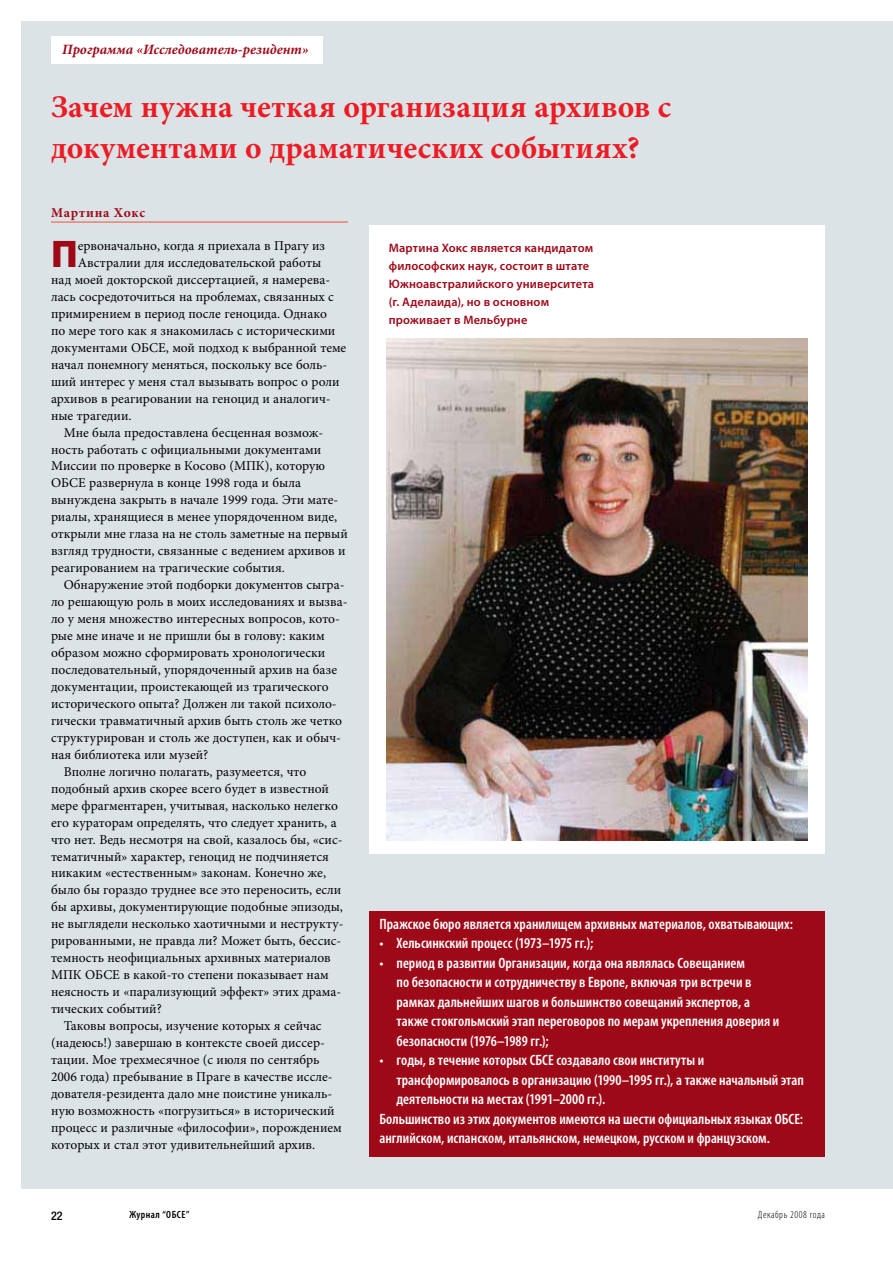
<style>
.page{position:relative;width:893px;height:1263px;background:#fff}
.page>*{position:absolute;margin:0;border:0;box-sizing:border-box;transform-origin:0 0}
.t1{font:900 38.7px "Myriad Pro";color:#9e0918}
.t2{font:700 31.5px/40.5px "Minion Pro";letter-spacing:.01em;color:#ed1c24}
.t3{font:600 condensed 15px "Myriad Pro";letter-spacing:.005em;color:#fff}
.t4{font:italic 700 14.25px "Minion Pro";color:#9e0918}
.t5{font:13.5px "Minion Pro";color:#000}
.t6{font:700 13.5px "Minion Pro";letter-spacing:.055em;color:#9e0918}
.t7{font:600 12.3px/18px "Myriad Pro";letter-spacing:.01em;color:#9e0918}
.t8{font:500 condensed 12px "Helvetica Neue";color:#000}
.t9{font:300 condensed 10.5px "Myriad Pro";letter-spacing:.05em;color:#000}
.t10{font:600 condensed 10.5px "Myriad Pro";letter-spacing:.05em;color:#000}
</style>
<div class="page">
<div style="left:21px;top:21px;width:872px;height:1167px;background:#dce3e7"></div>
<div style="left:51px;top:36px;width:271px;height:27px;background:#fff"></div>
<div style="left:369px;top:911px;width:456px;height:246px;background:#9e0918"></div>
<hr style="left:51px;top:222px;width:297px;height:1px;background:#f04e37">
<div style="left:369px;top:225px;width:456px;height:628px;background:#fff"></div>
<img style="left:386px;top:339px;width:422px;height:501px">
<p class="t4" style="left:62px;top:41px;width:248px">Программа «Исследователь-резидент»</p>
<h2 class="t2" style="left:51px;top:86px;width:622px">Зачем нужна четкая организация архивов с документами о драматических событиях?</h2>
<p class="t6" style="left:51px;top:204px;width:96px">Мартина Хокс</p>
<h1 class="t1" style="left:51px;top:231px;width:28px">П</h1>
<p class="t5" style="left:78px;top:237px;width:249px">ервоначально, когда я приехала в Прагу из</p>
<p class="t5" style="left:78px;top:254px;width:245px">Австралии для исследовательской работы</p>
<p class="t5" style="left:51px;top:271px;width:281px">над моей докторской диссертацией, я намерева-</p>
<p class="t5" style="left:51px;top:288px;width:284px">лась сосредоточиться на проблемах, связанных с</p>
<p class="t5" style="left:51px;top:305px;width:277px">примирением в период после геноцида. Однако</p>
<p class="t5" style="left:51px;top:322px;width:286px">по мере того как я знакомилась с историческими</p>
<p class="t5" style="left:51px;top:339px;width:297px">документами ОБСЕ, мой подход к выбранной теме</p>
<p class="t5" style="left:51px;top:356px;width:278px">начал понемногу меняться, поскольку все боль-</p>
<p class="t5" style="left:51px;top:373px;width:290px">ший интерес у меня стал вызывать вопрос о роли</p>
<p class="t5" style="left:51px;top:390px;width:281px">архивов в реагировании на геноцид и аналогич-</p>
<p class="t5" style="left:51px;top:407px;width:82px">ные трагедии.</p>
<p class="t5" style="left:64px;top:424px;width:261px">Мне была предоставлена бесценная возмож-</p>
<p class="t5" style="left:51px;top:441px;width:272px">ность работать с официальными документами</p>
<p class="t5" style="left:51px;top:458px;width:276px">Миссии по проверке в Косово (МПК), которую</p>
<p class="t5" style="left:51px;top:475px;width:251px">ОБСЕ развернула в конце 1998 года и была</p>
<p class="t5" style="left:51px;top:492px;width:289px">вынуждена закрыть в начале 1999 года. Эти мате-</p>
<p class="t5" style="left:51px;top:509px;width:288px">риалы, хранящиеся в менее упорядоченном виде,</p>
<p class="t5" style="left:51px;top:526px;width:298px">открыли мне глаза на не столь заметные на первый</p>
<p class="t5" style="left:51px;top:543px;width:296px">взгляд трудности, связанные с ведением архивов и</p>
<p class="t5" style="left:51px;top:560px;width:235px">реагированием на трагические события.</p>
<p class="t5" style="left:64px;top:577px;width:282px">Обнаружение этой подборки документов сыгра-</p>
<p class="t5" style="left:51px;top:594px;width:298px">ло решающую роль в моих исследованиях и вызва-</p>
<p class="t5" style="left:51px;top:610px;width:290px">ло у меня множество интересных вопросов, кото-</p>
<p class="t5" style="left:51px;top:627px;width:275px">рые мне иначе и не пришли бы в голову: каким</p>
<p class="t5" style="left:51px;top:644px;width:276px">образом можно сформировать хронологически</p>
<p class="t5" style="left:51px;top:661px;width:288px">последовательный, упорядоченный архив на базе</p>
<p class="t5" style="left:51px;top:678px;width:279px">документации, проистекающей из трагического</p>
<p class="t5" style="left:51px;top:695px;width:287px">исторического опыта? Должен ли такой психоло-</p>
<p class="t5" style="left:51px;top:712px;width:293px">гически травматичный архив быть столь же четко</p>
<p class="t5" style="left:51px;top:729px;width:291px">структурирован и столь же доступен, как и обыч-</p>
<p class="t5" style="left:51px;top:746px;width:159px">ная библиотека или музей?</p>
<p class="t5" style="left:64px;top:763px;width:244px">Вполне логично полагать, разумеется, что</p>
<p class="t5" style="left:51px;top:780px;width:279px">подобный архив скорее всего будет в известной</p>
<p class="t5" style="left:51px;top:797px;width:288px">мере фрагментарен, учитывая, насколько нелегко</p>
<p class="t5" style="left:51px;top:814px;width:287px">его кураторам определять, что следует хранить, а</p>
<p class="t5" style="left:51px;top:831px;width:293px">что нет. Ведь несмотря на свой, казалось бы, «сис-</p>
<p class="t5" style="left:51px;top:848px;width:279px">тематичный» характер, геноцид не подчиняется</p>
<p class="t5" style="left:51px;top:865px;width:277px">никаким «естественным» законам. Конечно же,</p>
<p class="t5" style="left:51px;top:882px;width:292px">было бы гораздо труднее все это переносить, если</p>
<p class="t5" style="left:51px;top:899px;width:294px">бы архивы, документирующие подобные эпизоды,</p>
<p class="t5" style="left:51px;top:916px;width:294px">не выглядели несколько хаотичными и неструкту-</p>
<p class="t5" style="left:51px;top:933px;width:292px">рированными, не правда ли? Может быть, бессис-</p>
<p class="t5" style="left:51px;top:950px;width:281px">темность неофициальных архивных материалов</p>
<p class="t5" style="left:51px;top:967px;width:279px">МПК ОБСЕ в какой-то степени показывает нам</p>
<p class="t5" style="left:51px;top:984px;width:292px">неясность и «парализующий эффект» этих драма-</p>
<p class="t5" style="left:51px;top:1000px;width:112px">тических событий?</p>
<p class="t5" style="left:64px;top:1017px;width:259px">Таковы вопросы, изучение которых я сейчас</p>
<p class="t5" style="left:51px;top:1034px;width:275px">(надеюсь!) завершаю в контексте своей диссер-</p>
<p class="t5" style="left:51px;top:1051px;width:270px">тации. Мое трехмесячное (с июля по сентябрь</p>
<p class="t5" style="left:51px;top:1068px;width:283px">2006 года) пребывание в Праге в качестве иссле-</p>
<p class="t5" style="left:51px;top:1085px;width:283px">дователя-резидента дало мне поистине уникаль-</p>
<p class="t5" style="left:51px;top:1102px;width:285px">ную возможность «погрузиться» в исторический</p>
<p class="t5" style="left:51px;top:1119px;width:292px">процесс и различные «философии», порождением</p>
<p class="t5" style="left:51px;top:1136px;width:266px">которых и стал этот удивительнейший архив.</p>
<p class="t7" style="left:389px;top:239px;width:207px">Мартина Хокс является кандидатом философских наук, состоит в штате<br>Южноавстралийского университета (г. Аделаида), но в основном проживает в Мельбурне</p>
<p class="t3" style="left:379px;top:918px;width:415px">Пражское бюро является хранилищем архивных материалов, охватывающих:</p>
<p class="t3" style="left:396px;top:937px;width:198px">Хельсинкский процесс (1973–1975 гг.);</p>
<p class="t3" style="left:396px;top:957px;width:350px">период в развитии Организации, когда она являлась Совещанием</p>
<p class="t3" style="left:396px;top:976px;width:356px">по безопасности и сотрудничеству в Европе, включая три встречи в</p>
<p class="t3" style="left:396px;top:996px;width:355px">рамках дальнейших шагов и большинство совещаний экспертов, а</p>
<p class="t3" style="left:396px;top:1015px;width:384px">также стокгольмский этап переговоров по мерам укрепления доверия и</p>
<p class="t3" style="left:396px;top:1035px;width:154px">безопасности (1976–1989 гг.);</p>
<p class="t3" style="left:396px;top:1054px;width:309px">годы, в течение которых СБСЕ создавало свои институты и</p>
<p class="t3" style="left:396px;top:1074px;width:409px">трансформировалось в организацию (1990–1995 гг.), а также начальный этап</p>
<p class="t3" style="left:396px;top:1093px;width:210px">деятельности на местах (1991–2000 гг.).</p>
<p class="t3" style="left:379px;top:1113px;width:425px">Большинство из этих документов имеются на шести официальных языках ОБСЕ:</p>
<p class="t3" style="left:379px;top:1132px;width:392px">английском, испанском, итальянском, немецком, русском и французском.</p>
<p class="t8" style="left:51px;top:1211px;width:13px">22</p>
<p class="t10" style="left:129px;top:1210px;width:62px">Журнал “ОБСЕ”</p>
<p class="t9" style="left:758px;top:1208px;width:69px">Декабрь 2008 года</p>
</div>
